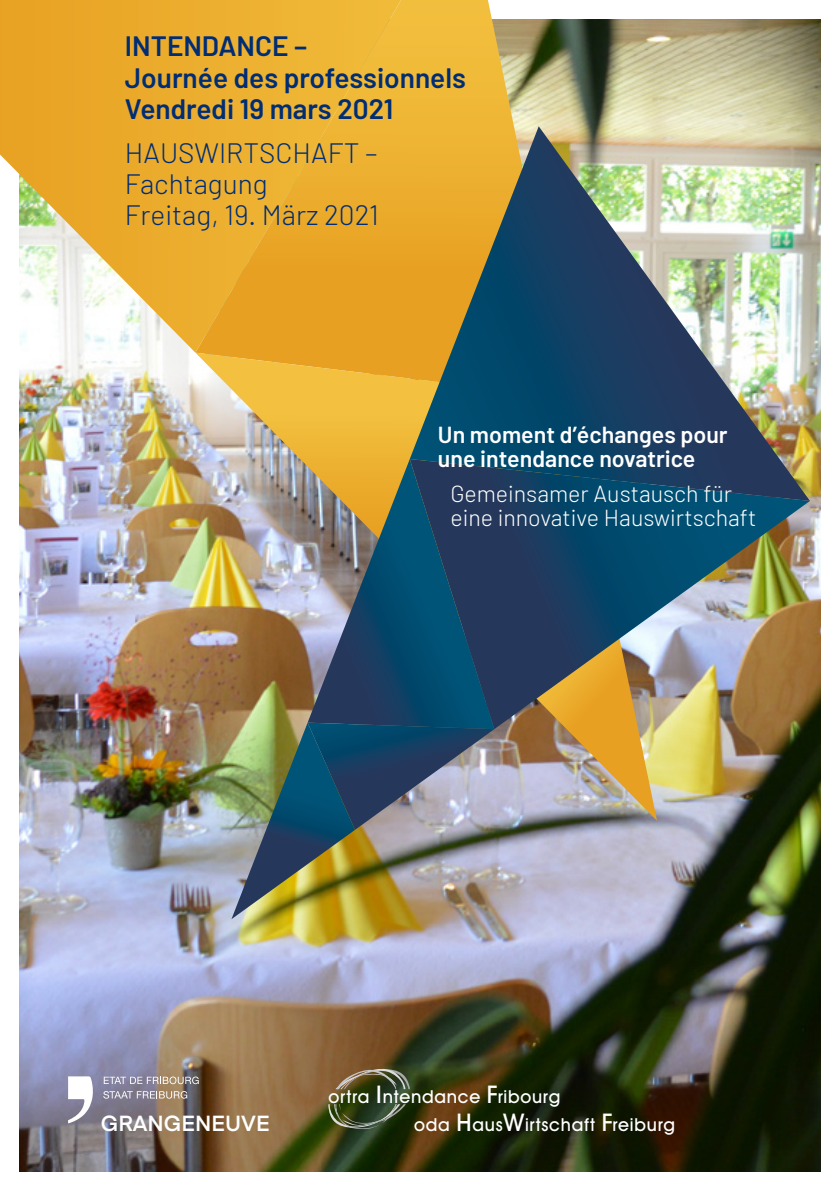
<style>
.page{position:relative;width:840px;height:1191px;background:#fff}
.page>*{position:absolute;margin:0;border:0;box-sizing:border-box;transform-origin:0 0}
.t1{font:600 28px "Barlow";color:#002d74}
.t2{font:300 28px "Barlow";color:#002d74}
.t3{font:300 23.2px/24px "Barlow";color:#fff}
.t4{font:600 23.2px/24px "Barlow";color:#fff}
.t5{font:600 21.6px "Eina 04";color:#fff}
.t6{font:500 18px "Avant Garde IT Cby BT";letter-spacing:.04em;color:#fff}
.s1{font-size:24.4px}
</style>
<div class="page">
<img style="left:20px;top:20px;width:799px;height:1151px">
<svg style="left:401px;top:0;width:168px;height:353px;background:#dab758"></svg>
<img style="left:195px;top:353px;width:214px;height:268px">
<svg style="left:0;top:0;width:401px;height:353px;background:#ecb546"></svg>
<img style="left:656px;top:501px;width:153px;height:228px">
<img style="left:409px;top:126px;width:400px;height:375px">
<img style="left:231px;top:398px;width:425px;height:521px">
<svg style="left:335px;top:1063px;width:74px;height:26px;background:#675d3d"></svg>
<svg style="left:328px;top:1104px;width:77px;height:28px;background:#3d4e2d"></svg>
<svg style="left:104px;top:1076px;width:95px;height:8px"></svg>
<svg style="left:103px;top:1091px;width:84px;height:7px"></svg>
<svg style="left:68px;top:1076px;width:26px;height:47px"></svg>
<p class="t1" style="left:125px;top:29px;width:184px">INTENDANCE –</p>
<p class="t1" style="left:125px;top:60px;width:342px">Journée des professionnels</p>
<p class="t1" style="left:125px;top:91px;width:270px">Vendredi 19 mars 2021</p>
<p class="t2" style="left:125px;top:135px;width:254px">HAUSWIRTSCHAFT –</p>
<p class="t2" style="left:125px;top:167px;width:144px">Fachtagung</p>
<p class="t2" style="left:125px;top:198px;width:255px">Freitag, 19. März 2021</p>
<p class="t4" style="left:437px;top:422px;width:291px">Un moment d’échanges pour une intendance novatrice</p>
<p class="t3" style="left:450px;top:481px;width:307px">Gemeinsamer Austausch für eine innovative Hauswirtschaft</p>
<p class="t6" style="left:328px;top:1086px;width:233px">ortra <span class="s1">I</span>ntendance <span class="s1">F</span>ribourg</p>
<p class="t5" style="left:101px;top:1107px;width:170px">GRANGENEUVE</p>
<p class="t6" style="left:414px;top:1113px;width:262px">oda <span class="s1">H</span>aus<span class="s1">W</span>irtschaft <span class="s1">F</span>reiburg</p>
</div>
